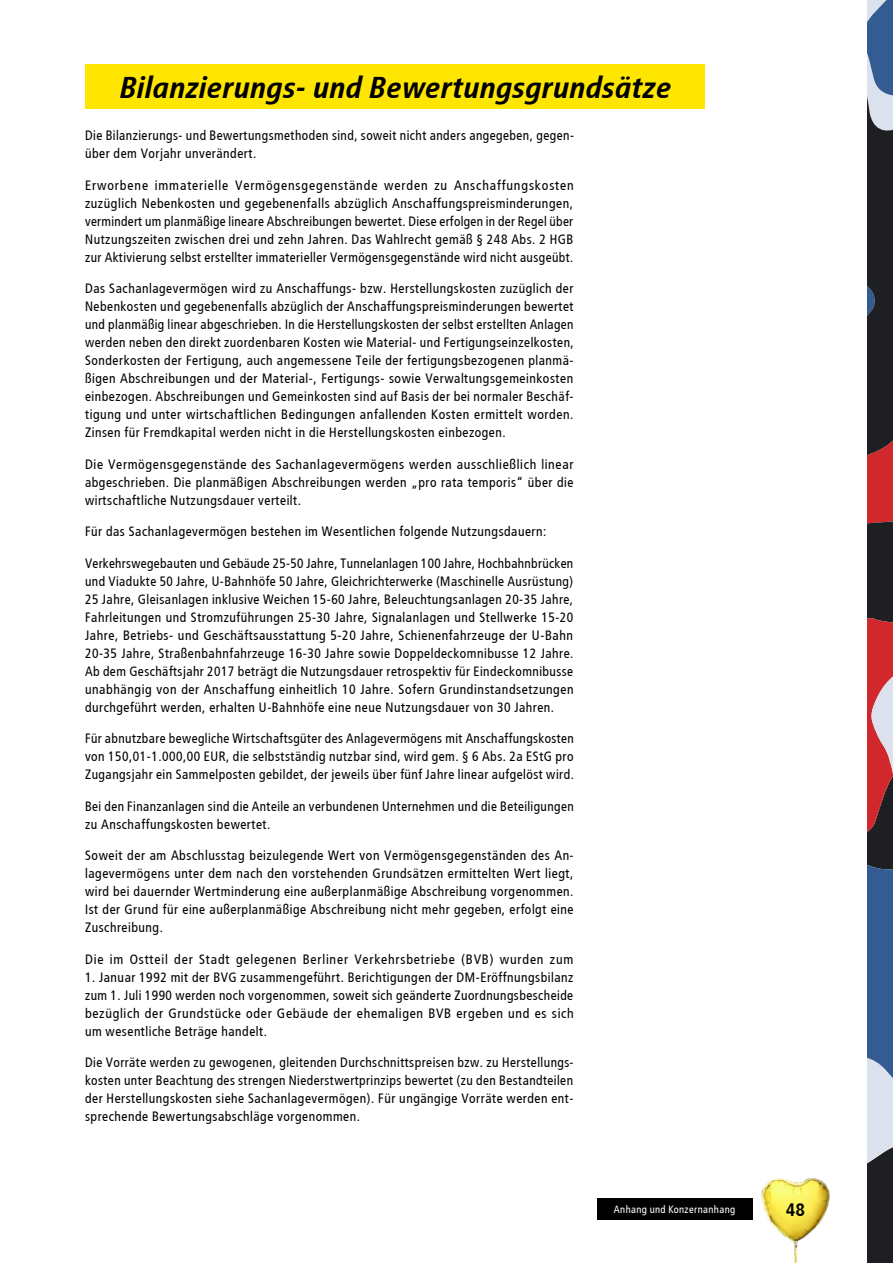
<style>
.page{position:relative;width:893px;height:1263px;background:#fff}
.page>*{position:absolute;margin:0;border:0;box-sizing:border-box;transform-origin:0 0}
.t1{font:italic 700 30px "Transit";color:#000}
.t2{font:700 18px "Transit";color:#000}
.t3{font:13.5px/18px "Transit";color:#000;text-align:justify}
.t4{font:13.5px "Transit";letter-spacing:.02em;color:#000}
.t5{font:10.5px "Transit";color:#fff}
</style>
<div class="page">
<div style="left:85px;top:64px;width:620px;height:44px;background:#ffe600"></div>
<img style="left:761px;top:1178px;width:69px;height:85px">
<div style="left:597px;top:1198px;width:156px;height:21px;background:#000"></div>
<svg style="left:867px;top:0;width:26px;height:1263px;background:#5c4a5a"></svg>
<h1 class="t1" style="left:119px;top:70px;width:553px">Bilanzierungs- und Bewertungsgrundsätze</h1>
<p class="t3" style="left:85px;top:127px;width:491px">Die Bilanzierungs- und Bewertungsmethoden sind, soweit nicht anders angegeben, gegen&shy;über dem Vorjahr unverändert.</p>
<p class="t3" style="left:85px;top:176px;width:491px">Erworbene immaterielle Vermögensgegenstände werden zu Anschaffungskosten zuzüglich Nebenkosten und gegebenenfalls abzüglich Anschaffungspreisminderungen, vermindert um planmäßige lineare Abschreibungen bewertet. Diese erfolgen in der Regel über Nutzungszeiten zwischen drei und zehn Jahren. Das Wahlrecht gemäß § 248 Abs. 2 HGB zur Aktivierung selbst erstellter immaterieller Vermögensgegenstände wird nicht ausgeübt.</p>
<p class="t3" style="left:85px;top:280px;width:491px">Das Sachanlagevermögen wird zu Anschaffungs- bzw. Herstellungskosten zuzüglich der Nebenkosten und gegebenenfalls abzüglich der Anschaffungspreisminderungen bewertet und planmäßig linear abgeschrieben. In die Herstellungskosten der selbst erstellten Anlagen werden neben den direkt zuordenbaren Kosten wie Material- und Fertigungseinzelkosten, Sonderkosten der Fertigung, auch angemessene Teile der fertigungsbezogenen planmä&shy;ßigen Abschreibungen und der Material-, Fertigungs- sowie Verwaltungsgemeinkosten einbezogen. Abschreibungen und Gemeinkosten sind auf Basis der bei normaler Beschäf&shy;tigung und unter wirtschaftlichen Bedingungen anfallenden Kosten ermittelt worden.<br>Zinsen für Fremdkapital werden nicht in die Herstellungskosten einbezogen.</p>
<p class="t3" style="left:85px;top:455px;width:490px">Die Vermögensgegenstände des Sachanlagevermögens werden ausschließlich linear abgeschrieben. Die planmäßigen Abschreibungen werden „pro rata temporis“ über die wirtschaftliche Nutzungsdauer verteilt.</p>
<p class="t3" style="left:85px;top:523px;width:463px">Für das Sachanlagevermögen bestehen im Wesentlichen folgende Nutzungsdauern:</p>
<p class="t3" style="left:85px;top:554px;width:491px">Verkehrswegebauten und Gebäude 25-50 Jahre, Tunnelanlagen 100 Jahre, Hochbahnbrücken und Viadukte 50 Jahre, U-Bahnhöfe 50 Jahre, Gleichrichterwerke (Maschinelle Ausrüstung)<br>25 Jahre, Gleisanlagen inklusive Weichen 15-60 Jahre, Beleuchtungsanlagen 20-35 Jahre, Fahrleitungen und Stromzuführungen 25-30 Jahre, Signalanlagen und Stellwerke 15-20<br>Jahre, Betriebs- und Geschäftsausstattung 5-20 Jahre, Schienenfahrzeuge der U-Bahn 20-35 Jahre, Straßenbahnfahrzeuge 16-30 Jahre sowie Doppeldeckomnibusse 12 Jahre.<br>Ab dem Geschäftsjahr 2017 beträgt die Nutzungsdauer retrospektiv für Eindeckomnibusse unabhängig von der Anschaffung einheitlich 10 Jahre. Sofern Grundinstandsetzungen durchgeführt werden, erhalten U-Bahnhöfe eine neue Nutzungsdauer von 30 Jahren.</p>
<p class="t3" style="left:85px;top:730px;width:491px">Für abnutzbare bewegliche Wirtschaftsgüter des Anlagevermögens mit Anschaffungskosten von 150,01-1.000,00 EUR, die selbstständig nutzbar sind, wird gem. § 6 Abs. 2a EStG pro Zugangsjahr ein Sammelposten gebildet, der jeweils über fünf Jahre linear aufgelöst wird.</p>
<p class="t3" style="left:85px;top:797px;width:491px">Bei den Finanzanlagen sind die Anteile an verbundenen Unternehmen und die Beteiligungen zu Anschaffungskosten bewertet.</p>
<p class="t3" style="left:85px;top:847px;width:491px">Soweit der am Abschlusstag beizulegende Wert von Vermögensgegenständen des An&shy;lagevermögens unter dem nach den vorstehenden Grundsätzen ermittelten Wert liegt, wird bei dauernder Wertminderung eine außerplanmäßige Abschreibung vorgenommen.<br>Ist der Grund für eine außerplanmäßige Abschreibung nicht mehr gegeben, erfolgt eine Zuschreibung.</p>
<p class="t4" style="left:85px;top:951px;width:490px">Die im Ostteil der Stadt gelegenen Berliner Verkehrsbetriebe (BVB) wurden zum</p>
<p class="t3" style="left:85px;top:968px;width:491px">1. Januar 1992 mit der BVG zusammengeführt. Berichtigungen der DM-Eröffnungsbilanz zum 1. Juli 1990 werden noch vorgenommen, soweit sich geänderte Zuordnungsbescheide bezüglich der Grundstücke oder Gebäude der ehemaligen BVB ergeben und es sich um wesentliche Beträge handelt.</p>
<p class="t3" style="left:85px;top:1054px;width:490px">Die Vorräte werden zu gewogenen, gleitenden Durchschnittspreisen bzw. zu Herstellungs&shy;kosten unter Beachtung des strengen Niederstwertprinzips bewertet (zu den Bestandteilen der Herstellungskosten siehe Sachanlagevermögen). Für ungängige Vorräte werden ent&shy;sprechende Bewertungsabschläge vorgenommen.</p>
<p class="t5" style="left:614px;top:1203px;width:123px">Anhang und Konzernanhang</p>
<h2 class="t2" style="left:786px;top:1199px;width:20px">48</h2>
</div>
